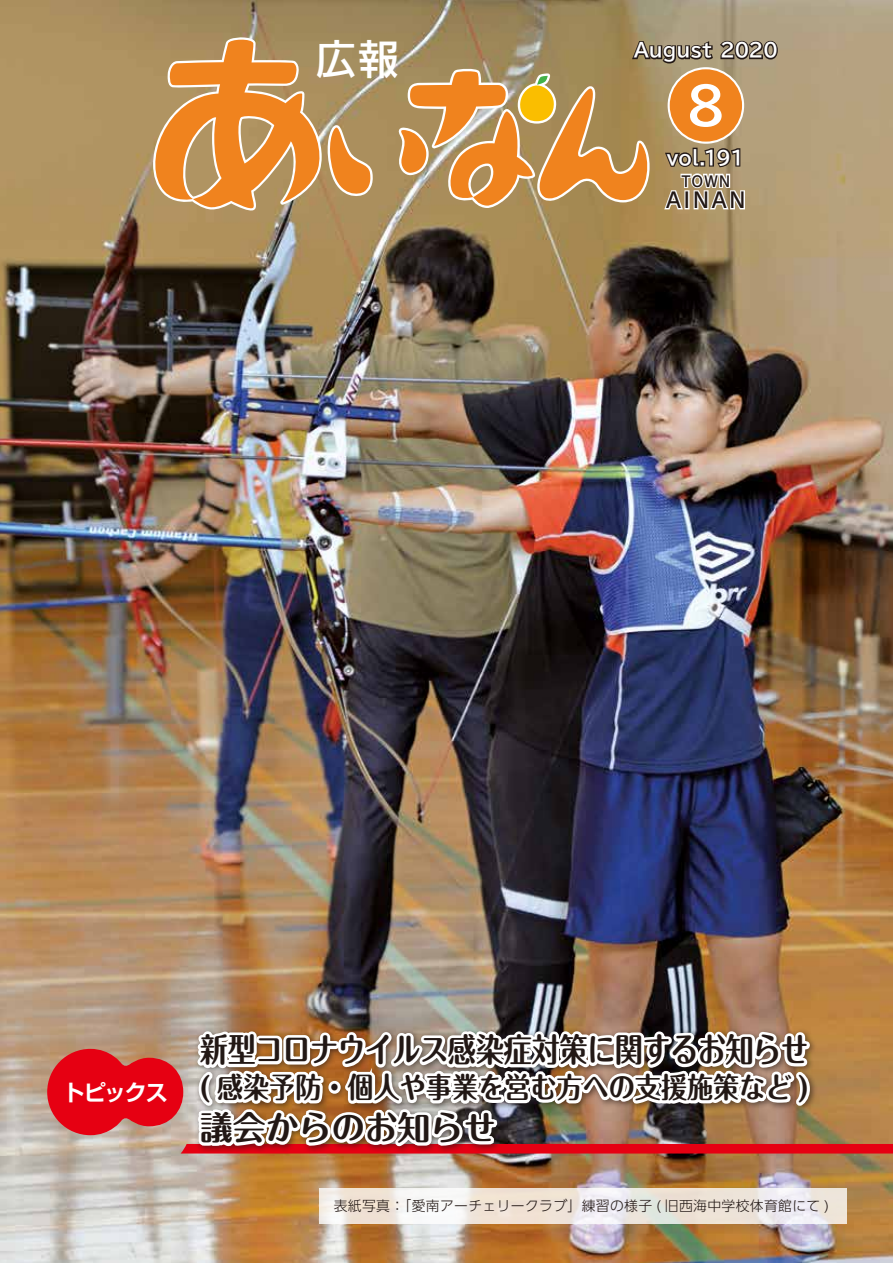
<style>
.page{position:relative;width:893px;height:1263px;background:#fff}
.page>*{position:absolute;margin:0;border:0;box-sizing:border-box;transform-origin:0 0}
.t1{font:700 51px "TBUD Go Std";color:#fff}
.t2{font:42.45px "Rodin Pro N DB";color:#fff}
.t3{font:700 33px "Maru Fo Pro";letter-spacing:-.02em;color:#221815;scale:.86 1}
.t4{font:700 33px "Maru Fo Pro";color:#221815}
.t5{font:700 28.65px "Maru Fo Pro";color:#221815;scale:.91 1}
.t6{font:700 22.35px "Shin Go Pro De";letter-spacing:-.06em;color:#fff}
.t7{font:21.3px "Rodin Pro N DB";letter-spacing:.12em;color:#221815}
.t8{font:700 19.2px "TBUD Go Std";color:#fff}
.t9{font:14.85px "Rodin Pro N DB";color:#221815}
.t10{font:300 13.8px "UD Shin Go Pr 6 N";letter-spacing:.025em;color:#221815}
</style>
<div class="page">
<img style="left:0;top:0;width:893px;height:1263px">
<svg style="left:140px;top:37px;width:234px;height:175px;background:#cc9353"></svg>
<svg style="left:398px;top:39px;width:381px;height:186px;background:#bb935c"></svg>
<svg style="left:319px;top:1188px;width:527px;height:36px;fill:#efe5db"></svg>
<img style="left:47px;top:901px;width:846px;height:285px">
<h2 class="t2" style="left:315px;top:31px;width:87px">広報</h2>
<h3 class="t8" style="left:634px;top:35px;width:146px">August 2020</h3>
<h1 class="t1" style="left:686px;top:64px;width:42px">8</h1>
<h3 class="t8" style="left:667px;top:142px;width:80px">vol.191</h3>
<p class="t9" style="left:681px;top:171px;width:50px">TOWN</p>
<h3 class="t7" style="left:666px;top:186px;width:81px">AINAN</h3>
<h3 class="t6" style="left:62px;top:1074px;width:107px">トピックス</h3>
<h3 class="t3" style="left:200px;top:1023px;width:710px">新型コロナウイルス感染症対策に関するお知らせ</h3>
<h3 class="t5" style="left:200px;top:1064px;width:671px">( 感染予防・個人や事業を営む方への支援施策など )</h3>
<h3 class="t4" style="left:200px;top:1101px;width:298px">議会からのお知らせ</h3>
<p class="t10" style="left:334px;top:1195px;width:497px">表紙写真：「愛南アーチェリークラブ」練習の様子 ( 旧西海中学校体育館にて )</p>
</div>
